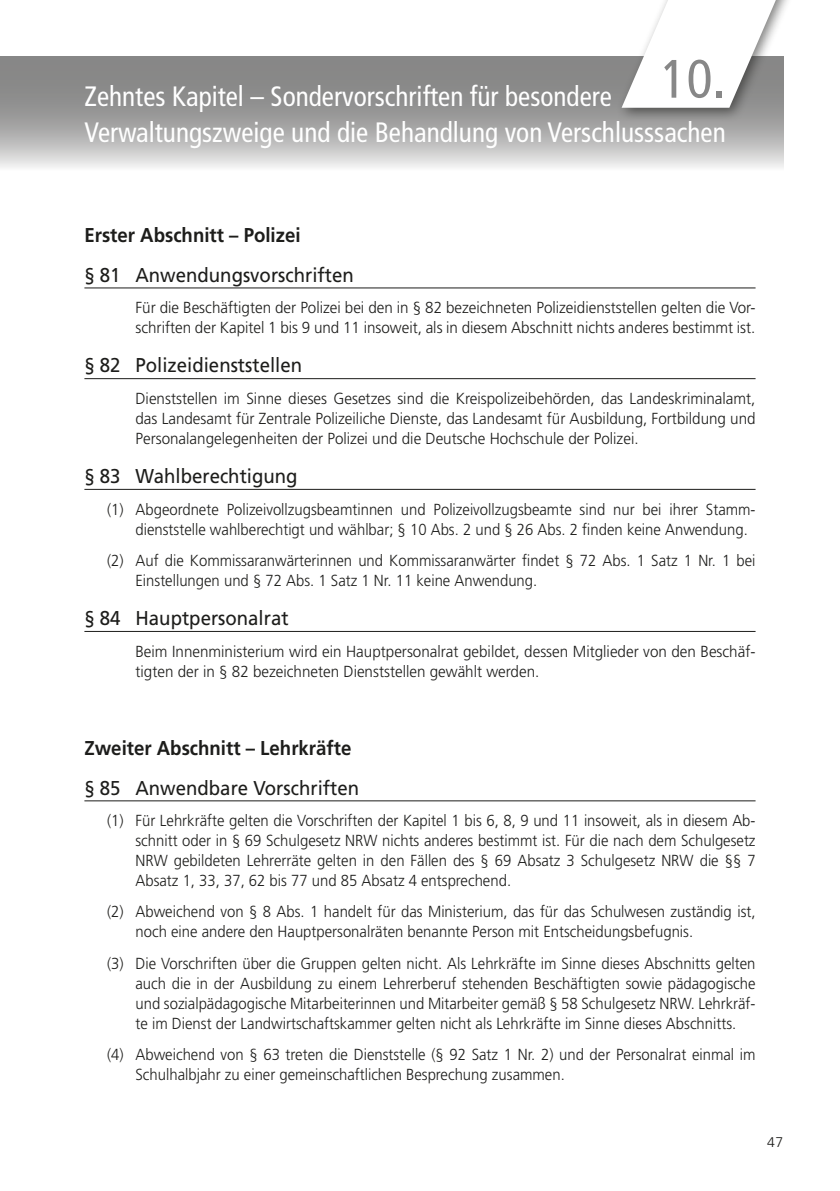
<style>
.page{position:relative;width:840px;height:1191px;background:#fff}
.page>*{position:absolute;margin:0;border:0;box-sizing:border-box;transform-origin:0 0}
.t1{font:condensed 54px "Frutiger";color:#878787}
.HL{font:condensed 28px/36px "Frutiger";color:#fff}
.SL{font:20px "Frutiger";color:#1d1d1b;scale:.93 1}
.SL-2{font:700 20px "Frutiger";color:#1d1d1b;scale:.93 1}
.Aufzählung{font:300 16px/20px "Frutiger";color:#1d1d1b;scale:.93 1}
.copy_ohne_zahl{font:300 16px/20px "Frutiger";color:#1d1d1b;scale:.95 1}
.t2{font:300 14px "Frutiger";color:#1d1d1b}
</style>
<div class="page">
<svg style="left:0;top:57px;width:782px;height:111px;background:#a7a7a7"></svg>
<div style="left:614px;top:0;width:181px;height:122px;background:#1d1d1b;opacity:.57"></div>
<svg style="left:621px;top:0;width:154px;height:108px"></svg>
<hr style="left:84px;top:287px;width:671px;height:1px;background:#1d1d1b">
<hr style="left:84px;top:378px;width:671px;height:1px;background:#1d1d1b">
<hr style="left:84px;top:489px;width:671px;height:1px;background:#1d1d1b">
<hr style="left:84px;top:631px;width:671px;height:1px;background:#1d1d1b">
<hr style="left:84px;top:800px;width:671px;height:1px;background:#1d1d1b">
<p class="t1" style="left:660px;top:47px;width:66px">10.</p>
<p class="HL" style="left:84px;top:79px;width:642px">Zehntes Kapitel – Sondervorschriften für besondere<br>Verwaltungszweige und die Behandlung von Verschlusssachen</p>
<p class="SL-2" style="left:84px;top:224px;width:234px">Erster Abschnitt – Polizei</p>
<p class="SL" style="left:84px;top:263px;width:291px">§ 81 Anwendungsvorschriften</p>
<p class="copy_ohne_zahl" style="left:135px;top:297px;width:653px">Für die Beschäftigten der Polizei bei den in § 82 bezeichneten Polizeidienststellen gelten die Vor&shy;schriften der Kapitel 1 bis 9 und 11 insoweit, als in diesem Abschnitt nichts anderes bestimmt ist.</p>
<p class="SL" style="left:84px;top:354px;width:235px">§ 82 Polizeidienststellen</p>
<p class="copy_ohne_zahl" style="left:135px;top:388px;width:654px;text-align:justify">Dienststellen im Sinne dieses Gesetzes sind die Kreispolizeibehörden, das Landeskriminalamt, das Landesamt für Zentrale Polizeiliche Dienste, das Landesamt für Ausbildung, Fortbildung und Personalangelegenheiten der Polizei und die Deutsche Hochschule der Polizei.</p>
<p class="SL" style="left:84px;top:464px;width:230px">§ 83 Wahlberechtigung</p>
<p class="Aufzählung" style="left:135px;top:499px;width:667px;text-indent:-28px">(1) Abgeordnete Polizeivollzugsbeamtinnen und Polizeivollzugsbeamte sind nur bei ihrer Stamm&shy;dienststelle wahlberechtigt und wählbar; § 10 Abs. 2 und § 26 Abs. 2 finden keine Anwendung.</p>
<p class="Aufzählung" style="left:135px;top:550px;width:668px;text-indent:-28px">(2) Auf die Kommissaranwärterinnen und Kommissaranwärter findet § 72 Abs. 1 Satz 1 Nr. 1 bei<br>Einstellungen und § 72 Abs. 1 Satz 1 Nr. 11 keine Anwendung.</p>
<p class="SL" style="left:84px;top:606px;width:221px">§ 84 Hauptpersonalrat</p>
<p class="copy_ohne_zahl" style="left:135px;top:641px;width:653px">Beim Innenministerium wird ein Hauptpersonalrat gebildet, dessen Mitglieder von den Beschäf&shy;tigten der in § 82 bezeichneten Dienststellen gewählt werden.</p>
<p class="SL-2" style="left:84px;top:736px;width:288px">Zweiter Abschnitt – Lehrkräfte</p>
<p class="SL" style="left:84px;top:776px;width:297px">§ 85 Anwendbare Vorschriften</p>
<p class="Aufzählung" style="left:135px;top:810px;width:668px;text-align:justify;text-indent:-28px">(1) Für Lehrkräfte gelten die Vorschriften der Kapitel 1 bis 6, 8, 9 und 11 insoweit, als in diesem Ab&shy;schnitt oder in § 69 Schulgesetz NRW nichts anderes bestimmt ist. Für die nach dem Schulgesetz NRW gebildeten Lehrerräte gelten in den Fällen des § 69 Absatz 3 Schulgesetz NRW die §§ 7<br>Absatz 1, 33, 37, 62 bis 77 und 85 Absatz 4 entsprechend.</p>
<p class="Aufzählung" style="left:135px;top:902px;width:667px;text-indent:-28px">(2) Abweichend von § 8 Abs. 1 handelt für das Ministerium, das für das Schulwesen zuständig ist, noch eine andere den Hauptpersonalräten benannte Person mit Entscheidungsbefugnis.</p>
<p class="Aufzählung" style="left:135px;top:953px;width:668px;text-align:justify;text-indent:-28px">(3) Die Vorschriften über die Gruppen gelten nicht. Als Lehrkräfte im Sinne dieses Abschnitts gelten auch die in der Ausbildung zu einem Lehrerberuf stehenden Beschäftigten sowie pädagogische und sozialpädagogische Mitarbeiterinnen und Mitarbeiter gemäß § 58 Schulgesetz NRW. Lehrkräf&shy;te im Dienst der Landwirtschaftskammer gelten nicht als Lehrkräfte im Sinne dieses Abschnitts.</p>
<p class="Aufzählung" style="left:135px;top:1044px;width:667px;text-indent:-28px">(4) Abweichend von § 63 treten die Dienststelle (§ 92 Satz 1 Nr. 2) und der Personalrat einmal im<br>Schulhalbjahr zu einer gemeinschaftlichen Besprechung zusammen.</p>
<p class="t2" style="left:766px;top:1133px;width:17px">47</p>
</div>
